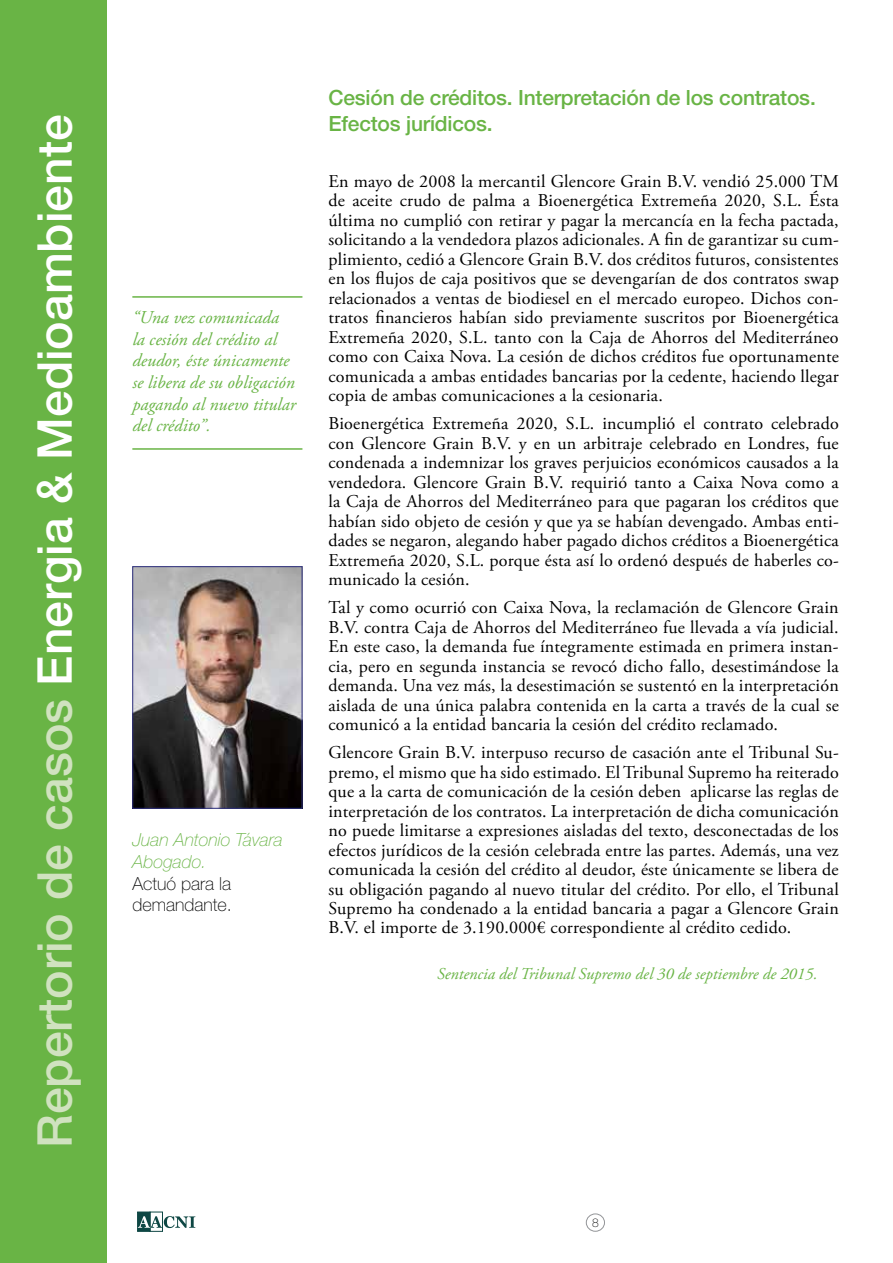
<style>
.page{position:relative;width:893px;height:1263px;background:#fff}
.page>*{position:absolute;margin:0;border:0;box-sizing:border-box;transform-origin:0 0}
.t1{font:500 48px "Helvetica Neue LT Std";color:#fff}
.t2{font:500 21px/25.2px "Helvetica Neue LT Std";letter-spacing:-.01em;color:#69b445}
.t3{font:18px/19.5px "Adobe Garamond Pro";letter-spacing:.01em;color:#000;text-align:justify}
.t4{font:italic 18px/21.6px "Adobe Garamond Pro";color:#69b445}
.t5{font:italic 100 18px/21.6px "Helvetica Neue LT Std";color:#69b445}
.t6{font:100 18px/21.6px "Helvetica Neue LT Std";color:#000}
.t7{font:italic 16.5px "Adobe Garamond Pro";color:#69b445}
.t8{font:100 12px "Helvetica Neue LT Std";color:#000}
.s1{color:#d0e2bf}
</style>
<div class="page">
<div style="left:150px;top:1212px;width:13px;height:19px;border:1px solid #0e4744"></div>
<div style="left:137px;top:1212px;width:13px;height:19px;background:#0e4744"></div>
<svg style="left:138px;top:1216px;width:57px;height:12px"></svg>
<div style="left:586px;top:1214px;width:19px;height:17px;border:1px solid #939598;border-radius:50%"></div>
<div style="left:0;top:0;width:106px;height:1263px;background:#69b445"></div>
<hr style="left:132px;top:296px;width:170px;height:2px;background:#69b445">
<hr style="left:132px;top:448px;width:170px;height:2px;background:#69b445">
<img style="left:134px;top:568px;width:166px;height:239px">
<div style="left:132px;top:566px;width:170px;height:243px;border:1px solid #2e307f"></div>
<h1 class="t1" style="left:26px;top:1148px;width:1035px;rotate:-90deg"><span class="s1">Repertorio de casos</span> Energia &amp; Medioambiente</h1>
<p class="t4" style="left:132px;top:307px;width:165px">“Una vez comunicada la cesión del crédito al deudor, éste únicamente se libera de su obligación pagando al nuevo titular del crédito”.</p>
<p class="t5" style="left:132px;top:829px;width:152px">Juan Antonio Távara<br>Abogado.</p>
<p class="t6" style="left:132px;top:872px;width:101px">Actuó para la demandante.</p>
<p class="t2" style="left:328px;top:85px;width:489px">Cesión de créditos. Interpretación de los contratos.<br>Efectos jurídicos.</p>
<p class="t3" style="left:328px;top:172px;width:512px">En mayo de 2008 la mercantil Glencore Grain B.V. vendió 25.000 TM de aceite crudo de palma a Bioenergética Extremeña 2020, S.L. Ésta última no cumplió con retirar y pagar la mercancía en la fecha pactada, solicitando a la vendedora plazos adicionales. A fin de garantizar su cum&shy;plimiento, cedió a Glencore Grain B.V. dos créditos futuros, consistentes en los flujos de caja positivos que se devengarían de dos contratos swap relacionados a ventas de biodiesel en el mercado europeo. Dichos con&shy;tratos financieros habían sido previamente suscritos por Bioenergética Extremeña 2020, S.L. tanto con la Caja de Ahorros del Mediterráneo como con Caixa Nova. La cesión de dichos créditos fue oportunamente comunicada a ambas entidades bancarias por la cedente, haciendo llegar copia de ambas comunicaciones a la cesionaria.</p>
<p class="t3" style="left:328px;top:414px;width:512px">Bioenergética Extremeña 2020, S.L. incumplió el contrato celebrado con Glencore Grain B.V. y en un arbitraje celebrado en Londres, fue condenada a indemnizar los graves perjuicios económicos causados a la vendedora. Glencore Grain B.V. requirió tanto a Caixa Nova como a la Caja de Ahorros del Mediterráneo para que pagaran los créditos que habían sido objeto de cesión y que ya se habían devengado. Ambas enti&shy;dades se negaron, alegando haber pagado dichos créditos a Bioenergética Extremeña 2020, S.L. porque ésta así lo ordenó después de haberles co&shy;municado la cesión.</p>
<p class="t3" style="left:328px;top:598px;width:512px">Tal y como ocurrió con Caixa Nova, la reclamación de Glencore Grain B.V. contra Caja de Ahorros del Mediterráneo fue llevada a vía judicial.<br>En este caso, la demanda fue íntegramente estimada en primera instan&shy;cia, pero en segunda instancia se revocó dicho fallo, desestimándose la demanda. Una vez más, la desestimación se sustentó en la interpretación aislada de una única palabra contenida en la carta a través de la cual se comunicó a la entidad bancaria la cesión del crédito reclamado.</p>
<p class="t3" style="left:328px;top:743px;width:512px">Glencore Grain B.V. interpuso recurso de casación ante el Tribunal Su&shy;premo, el mismo que ha sido estimado. El Tribunal Supremo ha reiterado que a la carta de comunicación de la cesión deben aplicarse las reglas de interpretación de los contratos. La interpretación de dicha comunicación no puede limitarse a expresiones aisladas del texto, desconectadas de los efectos jurídicos de la cesión celebrada entre las partes. Además, una vez comunicada la cesión del crédito al deudor, éste únicamente se libera de su obligación pagando al nuevo titular del crédito. Por ello, el Tribunal Supremo ha condenado a la entidad bancaria a pagar a Glencore Grain B.V. el importe de 3.190.000€ correspondiente al crédito cedido.</p>
<p class="t7" style="left:437px;top:964px;width:382px">Sentencia del Tribunal Supremo del 30 de septiembre de 2015.</p>
<p class="t8" style="left:592px;top:1216px;width:8px">8</p>
</div>
